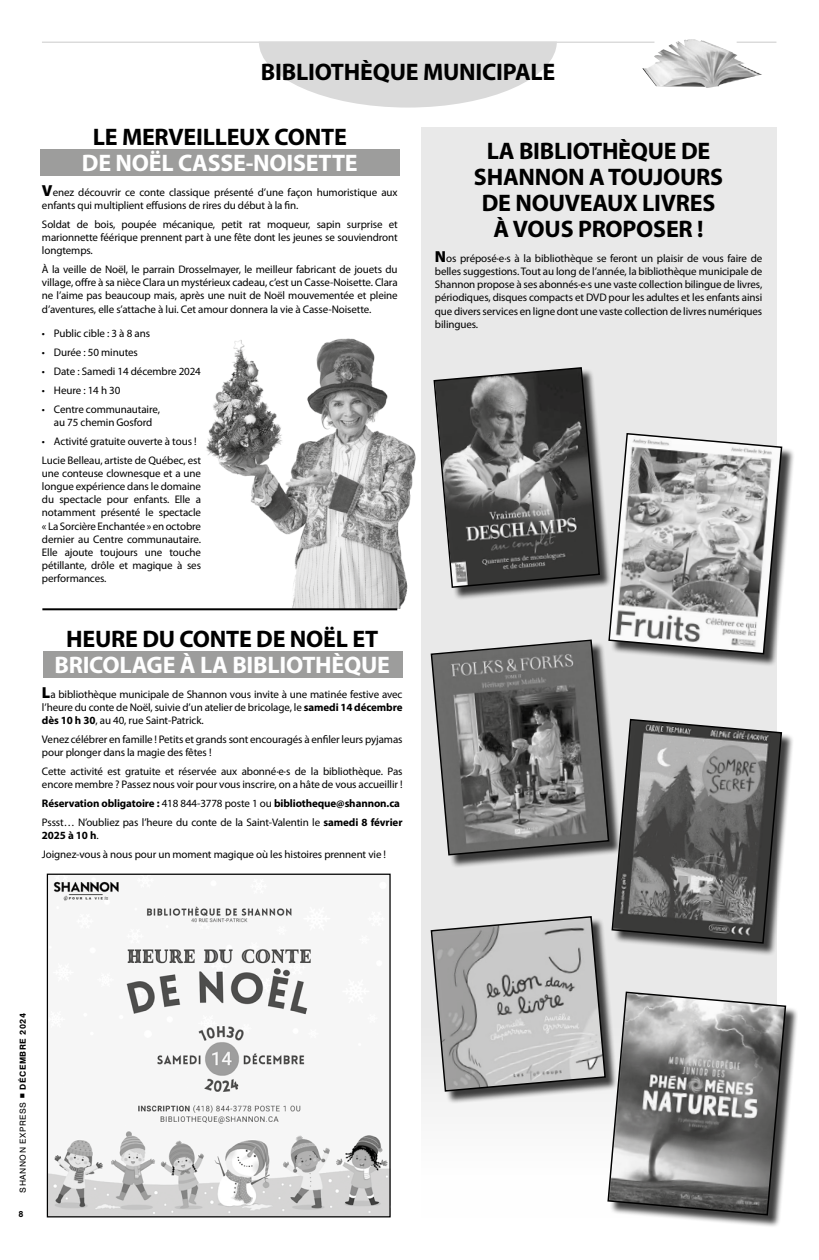
<style>
.page{position:relative;width:819px;height:1260px;background:#fff}
.page>*{position:absolute;margin:0;border:0;box-sizing:border-box;transform-origin:0 0}
.t1{font:700 24px/26px "Myriad Pro";letter-spacing:-.01em;color:#000;text-align:center}
.t2{font:700 24px "Myriad Pro";letter-spacing:-.01em;color:#fff}
.t3{font:11px/13.2px "Myriad Pro";letter-spacing:-.01em;color:#000}
.t4{font:9px "Nimbus San";letter-spacing:.05em;color:#000}
.t5{font:700 9px "Nimbus San";color:#000}
.s1{font-weight:900;font-size:16px}
.s2{font-weight:700}
</style>
<div class="page">
<div style="left:41px;top:149px;width:359px;height:26px;background:#9d9d9c"></div>
<hr style="left:737px;top:42px;width:39px;height:1px;background:#dadada">
<hr style="left:42px;top:42px;width:612px;height:1px;background:#dadada">
<svg style="left:259px;top:43px;width:298px;height:65px"></svg>
<img style="left:643px;top:39px;width:119px;height:49px">
<img style="left:206px;top:338px;width:210px;height:271px">
<img style="left:49px;top:881px;width:340px;height:334px">
<div style="left:47px;top:874px;width:344px;height:343px;border:1px solid #000"></div>
<div style="left:421px;top:127px;width:355px;height:1090px;background:#e9e9e9"></div>
<div style="left:610px;top:435px;width:184px;height:232px;background:#000;opacity:.75"></div>
<div style="left:613px;top:721px;width:182px;height:235px;background:#000;opacity:.75"></div>
<div style="left:609px;top:993px;width:189px;height:235px;background:#000;opacity:.75"></div>
<svg style="left:430px;top:366px;width:357px;height:850px"></svg>
<hr style="left:42px;top:608px;width:355px;height:2px;background:#000">
<div style="left:43px;top:652px;width:360px;height:26px;background:#9d9d9c"></div>
<h1 class="t1" style="left:261px;top:58px;width:296px">BIBLIOTHÈQUE MUNICIPALE</h1>
<h1 class="t1" style="left:93px;top:123px;width:256px">LE MERVEILLEUX CONTE</h1>
<h1 class="t2" style="left:82px;top:147px;width:277px">DE NOËL CASSE-NOISETTE</h1>
<p class="t3" style="left:42px;top:185px;width:357px"><span class="s1">V</span>enez découvrir ce conte classique présenté d’une façon humoristique aux enfants qui multiplient effusions de rires du début à la fin.</p>
<p class="t3" style="left:42px;top:217px;width:357px;text-align:justify">Soldat de bois, poupée mécanique, petit rat moqueur, sapin surprise et marionnette féérique prennent part à une fête dont les jeunes se souviendront longtemps.</p>
<p class="t3" style="left:42px;top:263px;width:357px;text-align:justify">À la veille de Noël, le parrain Drosselmayer, le meilleur fabricant de jouets du village, offre à sa nièce Clara un mystérieux cadeau, c’est un Casse-Noisette. Clara ne l’aime pas beaucoup mais, après une nuit de Noël mouvementée et pleine d’aventures, elle s’attache à lui. Cet amour donnera la vie à Casse-Noisette.</p>
<p class="t3" style="left:42px;top:327px;width:110px">• Public cible : 3 à 8 ans</p>
<p class="t3" style="left:42px;top:346px;width:97px">• Durée : 50 minutes</p>
<p class="t3" style="left:42px;top:364px;width:161px">• Date : Samedi 14 décembre 2024</p>
<p class="t3" style="left:42px;top:383px;width:80px">• Heure : 14 h 30</p>
<p class="t3" style="left:42px;top:402px;width:120px;text-align:center">• Centre communautaire, au 75 chemin Gosford</p>
<p class="t3" style="left:42px;top:431px;width:161px;line-height:18.9px">• Activité gratuite ouverte à tous !<br>Lucie Belleau, artiste de Québec, est</p>
<p class="t3" style="left:42px;top:466px;width:161px;text-align:justify">une conteuse clownesque et a une longue expérience dans le domaine du spectacle pour enfants. Elle a notamment présenté le spectacle « La Sorcière Enchantée » en octobre dernier au Centre communautaire.<br>Elle ajoute toujours une touche pétillante, drôle et magique à ses performances.</p>
<h1 class="t1" style="left:66px;top:625px;width:314px">HEURE DU CONTE DE NOËL ET</h1>
<h1 class="t2" style="left:54px;top:650px;width:337px">BRICOLAGE À LA BIBLIOTHÈQUE</h1>
<p class="t3" style="left:42px;top:687px;width:362px;text-align:justify"><span class="s1">L</span>a bibliothèque municipale de Shannon vous invite à une matinée festive avec l’heure du conte de Noël, suivie d’un atelier de bricolage, le <span class="s2">samedi 14 décembre dès 10 h 30</span>, au 40, rue Saint-Patrick.</p>
<p class="t3" style="left:42px;top:733px;width:362px">Venez célébrer en famille ! Petits et grands sont encouragés à enfiler leurs pyjamas pour plonger dans la magie des fêtes !</p>
<p class="t3" style="left:42px;top:765px;width:362px">Cette activité est gratuite et réservée aux abonné·e·s de la bibliothèque. Pas encore membre ? Passez nous voir pour vous inscrire, on a hâte de vous accueillir !</p>
<p class="t3" style="left:42px;top:794px;width:362px;line-height:18.9px"><span class="s2">Réservation obligatoire :</span> 418 844-3778 poste 1 ou <span class="s2">bibliotheque@shannon.ca<br></span>Pssst… N’oubliez pas l’heure du conte de la Saint-Valentin le <span class="s2">samedi 8 février</span></p>
<p class="t3" style="left:42px;top:826px;width:346px;line-height:18.9px"><span class="s2">2025 à 10 h</span>.<br>Joignez-vous à nous pour un moment magique où les histoires prennent vie !</p>
<h1 class="t1" style="left:474px;top:137px;width:251px">LA BIBLIOTHÈQUE DE<br>SHANNON A TOUJOURS<br>DE NOUVEAUX LIVRES<br>À VOUS PROPOSER !</h1>
<p class="t3" style="left:435px;top:251px;width:329px;text-align:justify"><span class="s1">N</span>os préposé·e·s à la bibliothèque se feront un plaisir de vous faire de belles suggestions. Tout au long de l’année, la bibliothèque municipale de Shannon propose à ses abonnés·e·s une vaste collection bilingue de livres, périodiques, disques compacts et DVD pour les adultes et les enfants ainsi que divers services en ligne dont une vaste collection de livres numériques bilingues.</p>
<p class="t4" style="left:18px;top:1193px;width:181px;rotate:-90deg">SHANNON EXPRESS ■ <span class="s2">DÉCEMBRE 2024</span></p>
<p class="t5" style="left:19px;top:1209px;width:7px">8</p>
</div>
